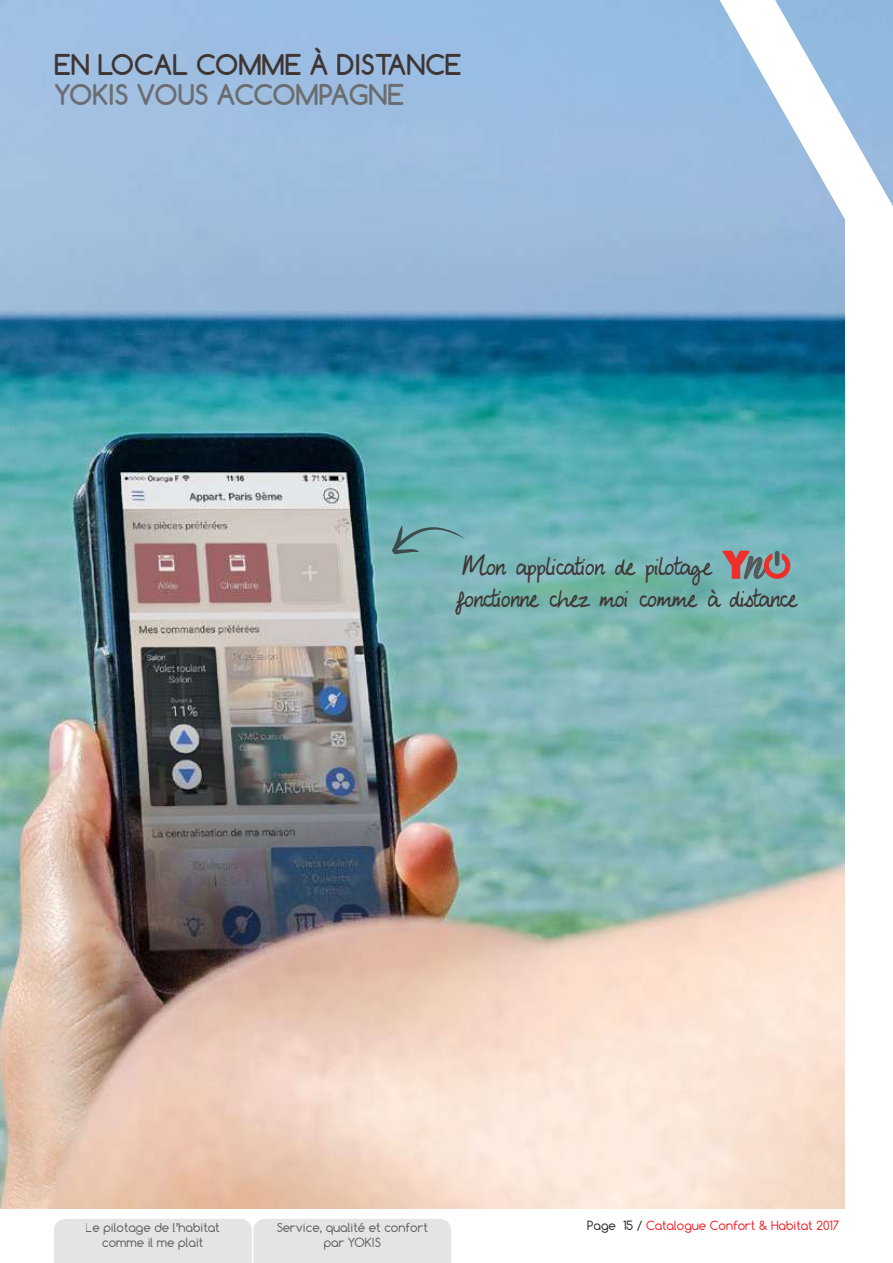
<style>
.page{position:relative;width:893px;height:1263px;background:#fff}
.page>*{position:absolute;margin:0;border:0;box-sizing:border-box;transform-origin:0 0}
.t1{font:700 27px "Comfortaa";color:#3f3634}
.t2{font:700 27px "Comfortaa";letter-spacing:-.025em;color:#6c6d70}
.t3{font:22.8px/31.5px "My Lucky Penny";letter-spacing:-.025em;color:#3f3634}
.t4{font:12px/14.4px "Comfortaa";color:#231f20;text-align:center}
.t5{font:12px "Comfortaa";color:#ee1d23}
.s1{font-family:"Coneria Script Demo";font-size:37.95px;color:#575a5b}
.s2{color:#231f20}
</style>
<div class="page">
<div style="left:54px;top:1219px;width:397px;height:44px;background:#e4e4e5"></div>
<img style="left:54px;top:0;width:791px;height:1208px">
<svg style="left:720px;top:0;width:173px;height:303px;fill:#99badf"></svg>
<div style="left:846px;top:206px;width:47px;height:1057px;background:#fff"></div>
<svg style="left:722px;top:550px;width:68px;height:30px;background:#9b7e7f"></svg>
<div style="left:775px;top:551px;width:4px;height:15px;border:1px solid #535557;border-radius:2px"></div>
<svg style="left:498px;top:465px;width:5px;height:102px"></svg>
<svg style="left:391px;top:525px;width:74px;height:29px;background:#6fa5a8"></svg>
<svg style="left:0;top:0;width:54px;height:1209px;background:#9bb7bc"></svg>
<h1 class="t1" style="left:54px;top:48px;width:409px">EN LOCAL COMME À DISTANCE</h1>
<h1 class="t2" style="left:54px;top:78px;width:31px">YOKIS</h1>
<h1 class="t2" style="left:136px;top:78px;width:269px">VOUS ACCOMPAGNE</h1>
<h2 class="t3" style="left:456px;top:551px;width:342px">Mon application de pilotage <span class="s1">n </span>fonctionne chez moi comme à distance</h2>
<p class="t4" style="left:86px;top:1220px;width:136px">Le pilotage de l’habitat comme il me plait</p>
<p class="t4" style="left:277px;top:1220px;width:153px">Service, qualité et confort</p>
<p class="t5" style="left:587px;top:1218px;width:254px"><span class="s2">Page 15 /</span> Catalogue Confort &amp; Habitat 2017</p>
<p class="t4" style="left:324px;top:1235px;width:59px">par YOKIS</p>
</div>
